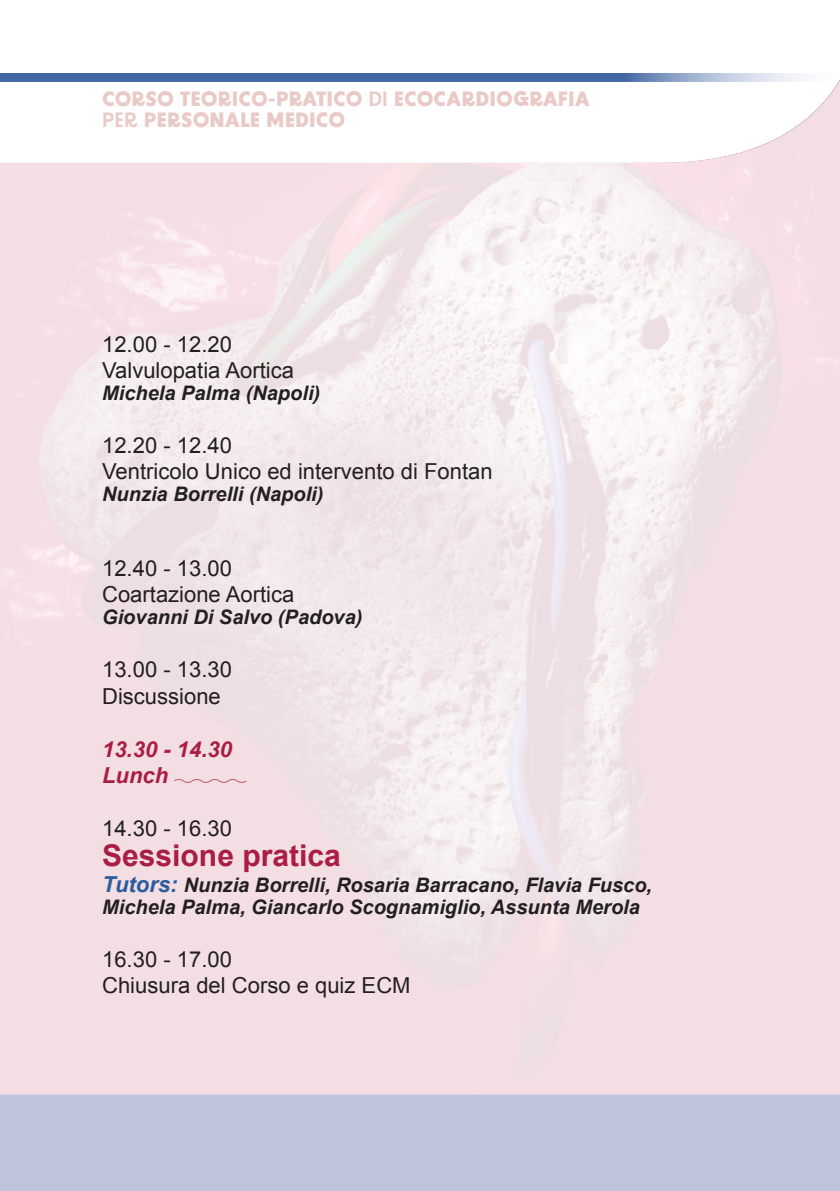
<style>
.page{position:relative;width:840px;height:1191px;background:#fff}
.page>*{position:absolute;margin:0;border:0;box-sizing:border-box;transform-origin:0 0}
.t1{font:700 30px "Arial";color:#aa1d44}
.t2{font:22px/26.4px "Arial";color:#231f20}
.t3{font:italic 700 22px/26.4px "Arial";color:#aa1d44}
.t4{font:700 20.8px/20.8px "BD Supper";color:#e9cac7}
.t5{font:italic 700 20px/22px "Arial";color:#231f20}
.s1{font-weight:400}
.s2{font-size:22px;color:#2c5c9d}
</style>
<div class="page">
<img style="left:0;top:73px;width:839px;height:893px">
<svg style="left:0;top:966px;width:839px;height:225px;background:#dcd2e0"></svg>
<svg style="left:173px;top:777px;width:74px;height:7px"></svg>
<p class="t4" style="left:102px;top:89px;width:489px">CORSO TEORICO-PRATICO <span class="s1">DI</span> ECOCARDIOGRAFIA<br><span class="s1">PER</span> PERSONALE MEDICO</p>
<p class="t2" style="left:102px;top:331px;width:193px">12.00 - 12.20<br>Valvulopatia Aortica</p>
<p class="t5" style="left:102px;top:383px;width:219px">Michela Palma (Napoli)</p>
<p class="t2" style="left:102px;top:432px;width:392px">12.20 - 12.40<br>Ventricolo Unico ed intervento di Fontan</p>
<p class="t5" style="left:102px;top:484px;width:223px">Nunzia Borrelli (Napoli)</p>
<p class="t2" style="left:102px;top:555px;width:193px">12.40 - 13.00<br>Coartazione Aortica</p>
<p class="t5" style="left:102px;top:607px;width:262px">Giovanni Di Salvo (Padova)</p>
<p class="t2" style="left:102px;top:656px;width:131px">13.00 - 13.30<br>Discussione</p>
<p class="t3" style="left:102px;top:736px;width:131px">13.30 - 14.30<br>Lunch</p>
<p class="t2" style="left:102px;top:815px;width:131px">14.30 - 16.30</p>
<h1 class="t1" style="left:102px;top:835px;width:240px">Sessione pratica</h1>
<p class="t5" style="left:102px;top:875px;width:551px"><span class="s2">Tutors:</span> Nunzia Borrelli, Rosaria Barracano, Flavia Fusco,<br>Michela Palma, Giancarlo Scognamiglio, Assunta Merola</p>
<p class="t2" style="left:102px;top:946px;width:310px">16.30 - 17.00<br>Chiusura del Corso e quiz ECM</p>
</div>
